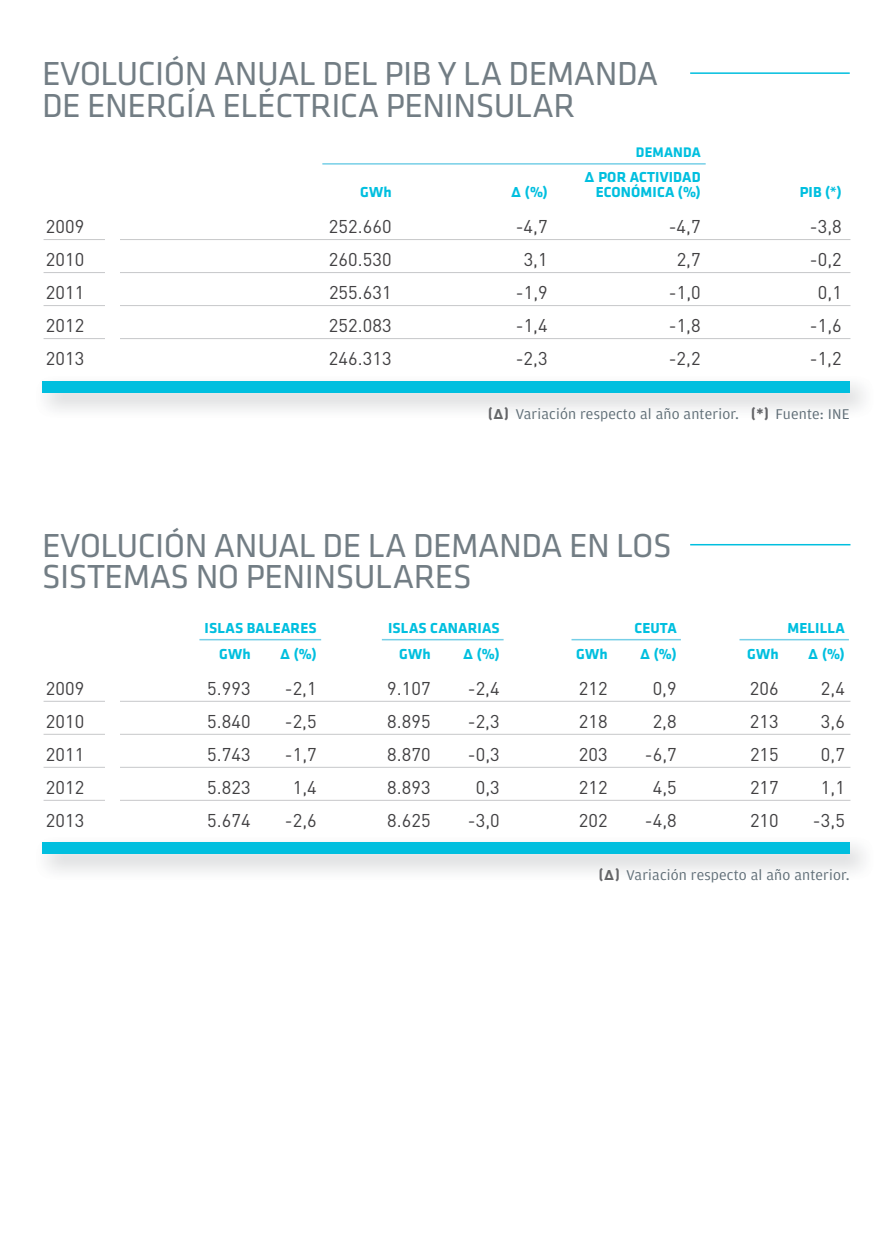
<style>
.page{position:relative;width:893px;height:1259px;background:#fff}
.page>*{position:absolute;margin:0;border:0;box-sizing:border-box;transform-origin:0 0}
.t1{font:34.5px/31.5px "Klavika Basic";letter-spacing:-.015em;color:#727d84}
.t2{font:18.3px "DINOT";letter-spacing:.005em;color:#414042}
.t3{font:700 15px "Klavika Basic";letter-spacing:.01em;color:#00bfdf}
.t4{font:15px "Amplitude";letter-spacing:.01em;color:#606e76;scale:1.05 1}
.t5{font:700 14.4px "Klavika Basic";letter-spacing:.01em;color:#00bfdf}
.s1{font-family:"DINOT";font-weight:700;color:#67686b}
.s2{font-family:"Klavika Basic";font-weight:700;color:#67686b}
.s3{color:#606e77}
.s4{color:#627179}
.s5{font-family:"DINOT";font-weight:700;color:#646568}
.s6{color:#63717a}
.s7{color:#616f78}
</style>
<div class="page">
<hr style="left:44px;top:239px;width:806px;height:1px;background:#c7c8ca">
<hr style="left:44px;top:272px;width:806px;height:1px;background:#c7c8ca">
<hr style="left:44px;top:305px;width:806px;height:1px;background:#c7c8ca">
<hr style="left:44px;top:338px;width:806px;height:1px;background:#c7c8ca">
<hr style="left:322px;top:163px;width:384px;height:2px;background:#76cfe7">
<hr style="left:690px;top:72px;width:160px;height:2px;background:#00bfdf">
<div style="left:105px;top:220px;width:15px;height:151px;background:#fff"></div>
<img style="left:42px;top:381px;width:822px;height:29px">
<svg style="left:489px;top:407px;width:19px;height:3px"></svg>
<img style="left:509px;top:407px;width:259px;height:3px">
<img style="left:769px;top:409px;width:80px;height:1px">
<div style="left:43px;top:381px;width:807px;height:11px;background:#00bfdf"></div>
<hr style="left:44px;top:701px;width:806px;height:1px;background:#c7c8ca">
<hr style="left:44px;top:734px;width:806px;height:1px;background:#c7c8ca">
<hr style="left:44px;top:767px;width:806px;height:1px;background:#c7c8ca">
<hr style="left:44px;top:800px;width:806px;height:1px;background:#c7c8ca">
<hr style="left:739px;top:639px;width:110px;height:1px;background:#76cfe7">
<hr style="left:571px;top:639px;width:110px;height:1px;background:#76cfe7">
<hr style="left:382px;top:639px;width:122px;height:1px;background:#76cfe7">
<hr style="left:199px;top:639px;width:122px;height:1px;background:#76cfe7">
<hr style="left:690px;top:544px;width:160px;height:1px;background:#00bfdf">
<img style="left:42px;top:842px;width:822px;height:30px">
<svg style="left:600px;top:868px;width:19px;height:4px"></svg>
<img style="left:620px;top:869px;width:229px;height:3px">
<div style="left:43px;top:842px;width:807px;height:12px;background:#00bfdf"></div>
<div style="left:105px;top:665px;width:15px;height:151px;background:#fff"></div>
<h1 class="t1" style="left:42px;top:57px;width:617px">EVOLUCIÓN ANUAL DEL PIB Y LA DEMANDA<br>DE ENERGÍA ELÉCTRICA PENINSULAR</h1>
<p class="t5" style="left:636px;top:143px;width:66px">DEMANDA</p>
<p class="t3" style="left:584px;top:168px;width:118px">Δ POR ACTIVIDAD</p>
<p class="t3" style="left:360px;top:183px;width:33px">GWh</p>
<p class="t3" style="left:511px;top:183px;width:38px">Δ (%)</p>
<p class="t3" style="left:596px;top:183px;width:107px">ECONÓMICA (%)</p>
<p class="t3" style="left:800px;top:183px;width:44px">PIB (*)</p>
<p class="t2" style="left:46px;top:216px;width:40px">2009</p>
<p class="t2" style="left:329px;top:216px;width:64px">252.660</p>
<p class="t2" style="left:516px;top:216px;width:34px">-4,7</p>
<p class="t2" style="left:669px;top:216px;width:34px">-4,7</p>
<p class="t2" style="left:810px;top:216px;width:34px">-3,8</p>
<p class="t2" style="left:46px;top:249px;width:40px">2010</p>
<p class="t2" style="left:329px;top:249px;width:64px">260.530</p>
<p class="t2" style="left:524px;top:249px;width:26px">3,1</p>
<p class="t2" style="left:677px;top:249px;width:26px">2,7</p>
<p class="t2" style="left:810px;top:249px;width:34px">-0,2</p>
<p class="t2" style="left:46px;top:282px;width:40px">2011</p>
<p class="t2" style="left:329px;top:282px;width:64px">255.631</p>
<p class="t2" style="left:516px;top:282px;width:34px">-1,9</p>
<p class="t2" style="left:669px;top:282px;width:34px">-1,0</p>
<p class="t2" style="left:818px;top:282px;width:26px">0,1</p>
<p class="t2" style="left:46px;top:315px;width:40px">2012</p>
<p class="t2" style="left:329px;top:315px;width:64px">252.083</p>
<p class="t2" style="left:516px;top:315px;width:34px">-1,4</p>
<p class="t2" style="left:669px;top:315px;width:34px">-1,8</p>
<p class="t2" style="left:810px;top:315px;width:34px">-1,6</p>
<p class="t2" style="left:46px;top:348px;width:40px">2013</p>
<p class="t2" style="left:329px;top:348px;width:64px">246.313</p>
<p class="t2" style="left:516px;top:348px;width:34px">-2,3</p>
<p class="t2" style="left:669px;top:348px;width:34px">-2,2</p>
<p class="t2" style="left:810px;top:348px;width:34px">-1,2</p>
<p class="t4" style="left:488px;top:408px;width:346px"><span class="s1">(</span><span class="s2">Δ</span><span class="s1">)</span> <span class="s3">Va</span>riación <span class="s3">respecto</span> al año <span class="s3">ante</span>rior<span class="s4">.</span> <span class="s5">(*)</span> <span class="s6">Fuente: INE</span></p>
<h1 class="t1" style="left:42px;top:529px;width:631px">EVOLUCIÓN ANUAL DE LA DEMANDA EN LOS<br>SISTEMAS NO PENINSULARES</h1>
<p class="t3" style="left:205px;top:619px;width:114px">ISLAS BALEARES</p>
<p class="t3" style="left:388px;top:619px;width:113px">ISLAS CANARIAS</p>
<p class="t3" style="left:634px;top:619px;width:44px">CEUTA</p>
<p class="t3" style="left:787px;top:619px;width:59px">MELILLA</p>
<p class="t3" style="left:219px;top:645px;width:33px">GWh</p>
<p class="t3" style="left:280px;top:645px;width:38px">Δ (%)</p>
<p class="t3" style="left:399px;top:645px;width:33px">GWh</p>
<p class="t3" style="left:463px;top:645px;width:38px">Δ (%)</p>
<p class="t3" style="left:576px;top:645px;width:33px">GWh</p>
<p class="t3" style="left:640px;top:645px;width:38px">Δ (%)</p>
<p class="t3" style="left:747px;top:645px;width:33px">GWh</p>
<p class="t3" style="left:808px;top:645px;width:38px">Δ (%)</p>
<p class="t2" style="left:46px;top:678px;width:40px">2009</p>
<p class="t2" style="left:207px;top:678px;width:45px">5.993</p>
<p class="t2" style="left:285px;top:678px;width:34px">-2,1</p>
<p class="t2" style="left:387px;top:678px;width:45px">9.107</p>
<p class="t2" style="left:468px;top:678px;width:34px">-2,4</p>
<p class="t2" style="left:579px;top:678px;width:30px">212</p>
<p class="t2" style="left:653px;top:678px;width:26px">0,9</p>
<p class="t2" style="left:750px;top:678px;width:30px">206</p>
<p class="t2" style="left:821px;top:678px;width:26px">2,4</p>
<p class="t2" style="left:46px;top:711px;width:40px">2010</p>
<p class="t2" style="left:207px;top:711px;width:45px">5.840</p>
<p class="t2" style="left:285px;top:711px;width:34px">-2,5</p>
<p class="t2" style="left:387px;top:711px;width:45px">8.895</p>
<p class="t2" style="left:468px;top:711px;width:34px">-2,3</p>
<p class="t2" style="left:579px;top:711px;width:30px">218</p>
<p class="t2" style="left:653px;top:711px;width:26px">2,8</p>
<p class="t2" style="left:750px;top:711px;width:30px">213</p>
<p class="t2" style="left:821px;top:711px;width:26px">3,6</p>
<p class="t2" style="left:46px;top:744px;width:40px">2011</p>
<p class="t2" style="left:207px;top:744px;width:45px">5.743</p>
<p class="t2" style="left:285px;top:744px;width:34px">-1,7</p>
<p class="t2" style="left:387px;top:744px;width:45px">8.870</p>
<p class="t2" style="left:468px;top:744px;width:34px">-0,3</p>
<p class="t2" style="left:579px;top:744px;width:30px">203</p>
<p class="t2" style="left:645px;top:744px;width:34px">-6,7</p>
<p class="t2" style="left:750px;top:744px;width:30px">215</p>
<p class="t2" style="left:821px;top:744px;width:26px">0,7</p>
<p class="t2" style="left:46px;top:777px;width:40px">2012</p>
<p class="t2" style="left:207px;top:777px;width:45px">5.823</p>
<p class="t2" style="left:293px;top:777px;width:26px">1,4</p>
<p class="t2" style="left:387px;top:777px;width:45px">8.893</p>
<p class="t2" style="left:476px;top:777px;width:26px">0,3</p>
<p class="t2" style="left:579px;top:777px;width:30px">212</p>
<p class="t2" style="left:653px;top:777px;width:26px">4,5</p>
<p class="t2" style="left:750px;top:777px;width:30px">217</p>
<p class="t2" style="left:821px;top:777px;width:26px">1,1</p>
<p class="t2" style="left:46px;top:810px;width:40px">2013</p>
<p class="t2" style="left:207px;top:810px;width:45px">5.674</p>
<p class="t2" style="left:285px;top:810px;width:34px">-2,6</p>
<p class="t2" style="left:387px;top:810px;width:45px">8.625</p>
<p class="t2" style="left:468px;top:810px;width:34px">-3,0</p>
<p class="t2" style="left:579px;top:810px;width:30px">202</p>
<p class="t2" style="left:645px;top:810px;width:34px">-4,8</p>
<p class="t2" style="left:750px;top:810px;width:30px">210</p>
<p class="t2" style="left:813px;top:810px;width:34px">-3,5</p>
<p class="t4" style="left:598px;top:869px;width:241px"><span class="s1">(</span><span class="s2">Δ</span><span class="s1">)</span> <span class="s7">Va</span>riación <span class="s7">respecto</span> al año <span class="s7">ante</span>rior<span class="s4">.</span></p>
</div>
